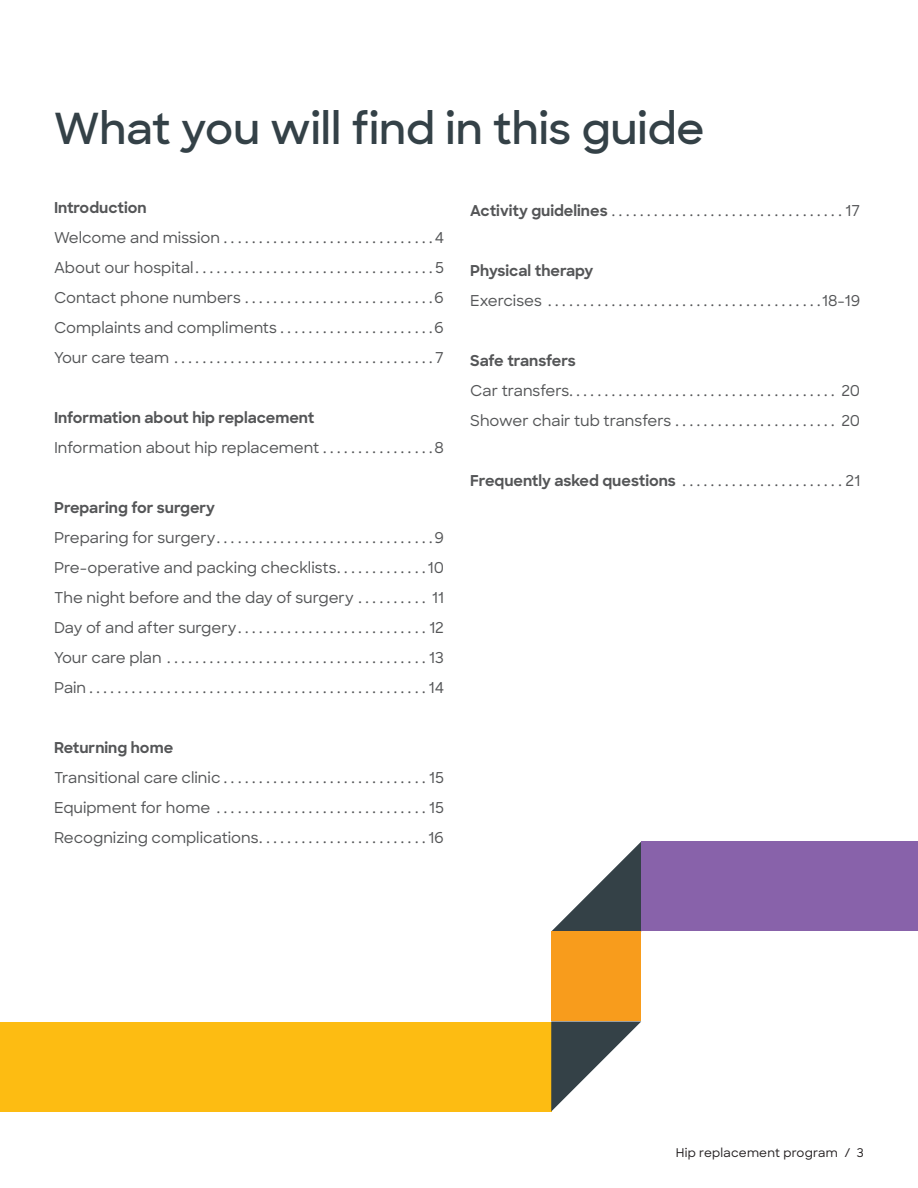
<style>
.page{position:relative;width:918px;height:1188px;background:#fff}
.page>*{position:absolute;margin:0;border:0;box-sizing:border-box;transform-origin:0 0}
.Headline_39_42{font:600 43.5px "Sharp Sans";color:#344147}
.TOC_L2_10_15{font:500 15px "Sharp Sans";color:#545557}
.TOC_L2_10_15-2{font:700 15px "Sharp Sans";color:#545557}
.t1{font:500 12px "Sharp Sans";letter-spacing:.02em;color:#231f20}
.s1{font-weight:700}
</style>
<div class="page">
<div style="left:0;top:1022px;width:551px;height:90px;background:#fdbc12"></div>
<svg style="left:551px;top:1022px;width:90px;height:90px"></svg>
<svg style="left:551px;top:842px;width:90px;height:90px"></svg>
<div style="left:551px;top:932px;width:90px;height:90px;background:#f89c1c"></div>
<div style="left:641px;top:842px;width:277px;height:90px;background:#8862aa"></div>
<p class="Headline_39_42" style="left:54px;top:96px;width:652px">What you will find in this guide</p>
<p class="TOC_L2_10_15-2" style="left:54px;top:196px;width:94px">Introduction</p>
<p class="TOC_L2_10_15" style="left:54px;top:226px;width:392px">Welcome and mission . . . . . . . . . . . . . . . . . . . . . . . . . . . . . 4</p>
<p class="TOC_L2_10_15" style="left:54px;top:256px;width:391px">About our hospital . . . . . . . . . . . . . . . . . . . . . . . . . . . . . . . . . 5</p>
<p class="TOC_L2_10_15" style="left:54px;top:286px;width:391px">Contact phone numbers . . . . . . . . . . . . . . . . . . . . . . . . . . 6</p>
<p class="TOC_L2_10_15" style="left:54px;top:316px;width:391px">Complaints and compliments . . . . . . . . . . . . . . . . . . . . . 6</p>
<p class="TOC_L2_10_15" style="left:54px;top:346px;width:392px">Your care team . . . . . . . . . . . . . . . . . . . . . . . . . . . . . . . . . . . . 7</p>
<p class="TOC_L2_10_15-2" style="left:54px;top:406px;width:262px">Information about hip replacement</p>
<p class="TOC_L2_10_15" style="left:54px;top:436px;width:391px">Information about hip replacement . . . . . . . . . . . . . . . 8</p>
<p class="TOC_L2_10_15-2" style="left:54px;top:496px;width:163px">Preparing for surgery</p>
<p class="TOC_L2_10_15" style="left:54px;top:526px;width:392px">Preparing for surgery . . . . . . . . . . . . . . . . . . . . . . . . . . . . . . 9</p>
<p class="TOC_L2_10_15" style="left:54px;top:556px;width:391px">Pre-operative and packing checklists . . . . . . . . . . . . 10</p>
<p class="TOC_L2_10_15" style="left:54px;top:586px;width:391px">The night before and the day of surgery . . . . . . . . . . 11</p>
<p class="TOC_L2_10_15" style="left:54px;top:616px;width:392px">Day of and after surgery . . . . . . . . . . . . . . . . . . . . . . . . . . . 12</p>
<p class="TOC_L2_10_15" style="left:54px;top:646px;width:391px">Your care plan . . . . . . . . . . . . . . . . . . . . . . . . . . . . . . . . . . . . . 13</p>
<p class="TOC_L2_10_15" style="left:54px;top:676px;width:392px">Pain . . . . . . . . . . . . . . . . . . . . . . . . . . . . . . . . . . . . . . . . . . . . . . . 14</p>
<p class="TOC_L2_10_15-2" style="left:54px;top:736px;width:121px">Returning home</p>
<p class="TOC_L2_10_15" style="left:54px;top:766px;width:392px">Transitional care clinic . . . . . . . . . . . . . . . . . . . . . . . . . . . . . 15</p>
<p class="TOC_L2_10_15" style="left:54px;top:796px;width:392px">Equipment for home . . . . . . . . . . . . . . . . . . . . . . . . . . . . . . 15</p>
<p class="TOC_L2_10_15" style="left:54px;top:826px;width:391px">Recognizing complications . . . . . . . . . . . . . . . . . . . . . . . 16</p>
<p class="TOC_L2_10_15" style="left:470px;top:200px;width:392px"><span class="s1">Activity guidelines</span> . . . . . . . . . . . . . . . . . . . . . . . . . . . . . . . . . 17</p>
<p class="TOC_L2_10_15-2" style="left:470px;top:260px;width:125px">Physical therapy</p>
<p class="TOC_L2_10_15" style="left:470px;top:290px;width:392px">Exercises . . . . . . . . . . . . . . . . . . . . . . . . . . . . . . . . . . . . . . 18-19</p>
<p class="TOC_L2_10_15-2" style="left:470px;top:350px;width:107px">Safe transfers</p>
<p class="TOC_L2_10_15" style="left:470px;top:380px;width:391px">Car transfers...................................... 20</p>
<p class="TOC_L2_10_15" style="left:470px;top:410px;width:391px">Shower chair tub transfers . . . . . . . . . . . . . . . . . . . . . . . 20</p>
<p class="TOC_L2_10_15" style="left:470px;top:470px;width:391px"><span class="s1">Frequently asked questions</span> . . . . . . . . . . . . . . . . . . . . . . . 21</p>
<p class="t1" style="left:676px;top:1143px;width:190px">Hip replacement program / 3</p>
</div>
